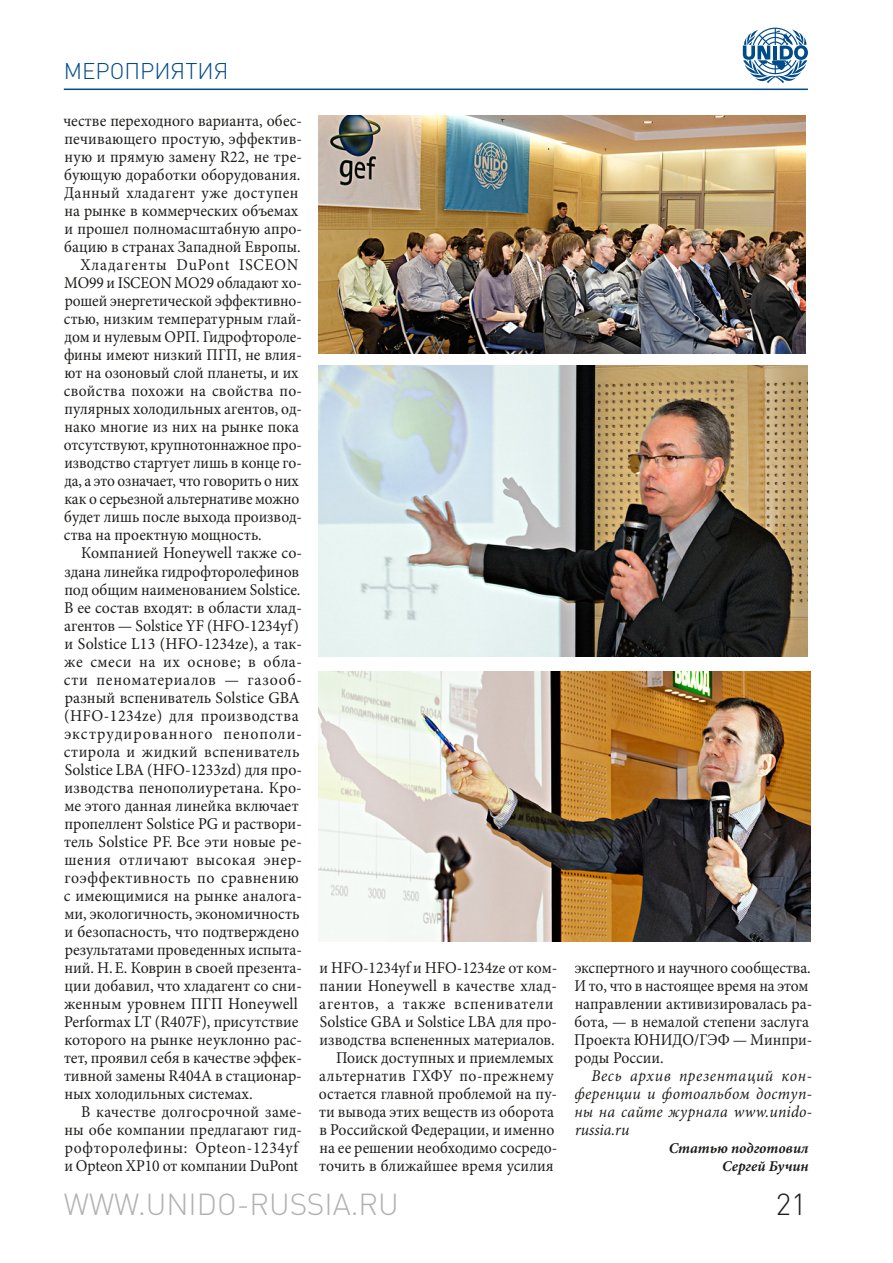
<style>
.page{position:relative;width:893px;height:1263px;background:#fff}
.page>*{position:absolute;margin:0;border:0;box-sizing:border-box;transform-origin:0 0}
.t1{font:30px "Plumb Light C";color:#b3b2b2}
.t2{font:30px "Plumb Light C";color:#1d1d1b}
.t3{font:22.5px "Plumb Light C";color:#004b89}
.t4{font:16.5px/18px "Minion Pro";color:#1d1d1b;scale:.96 1}
.t5{font:16.5px/18px "Minion Pro";color:#1d1d1b;scale:.95 1}
.t6{font:16.5px/18px "Minion Pro";color:#1d1d1b;scale:.94 1}
.t7{font:italic 16.5px/18px "Minion Pro";letter-spacing:.02em;color:#1d1d1b;text-align:justify;scale:.95 1}
.t8{font:16.5px "Minion Pro";letter-spacing:.06em;color:#1d1d1b;scale:.94 1}
.t9{font:italic 700 15px/18px "Minion Pro";color:#1d1d1b;text-align:right}
</style>
<div class="page">
<hr style="left:64px;top:89px;width:744px;height:1px;background:#004b89">
<img style="left:319px;top:365px;width:488px;height:292px">
<img style="left:319px;top:671px;width:491px;height:270px">
<img style="left:319px;top:116px;width:487px;height:237px">
<svg style="left:743px;top:28px;width:65px;height:55px"></svg>
<h2 class="t3" style="left:64px;top:58px;width:166px">МЕРОПРИЯТИЯ</h2>
<p class="t5" style="left:63px;top:112px;width:253px">честве переходного варианта, обес-</p>
<p class="t5" style="left:64px;top:130px;width:252px">печивающего простую, эффектив-</p>
<p class="t5" style="left:64px;top:148px;width:252px">ную и прямую замену R22, не тре-</p>
<p class="t5" style="left:64px;top:166px;width:250px">бующую доработки оборудования.</p>
<p class="t5" style="left:64px;top:184px;width:248px">Данный хладагент уже доступен</p>
<p class="t5" style="left:64px;top:202px;width:248px">на рынке в коммерческих объемах</p>
<p class="t5" style="left:64px;top:220px;width:252px">и прошел полномасштабную апро-</p>
<p class="t5" style="left:64px;top:238px;width:250px">бацию в странах Западной Европы.</p>
<p class="t8" style="left:81px;top:254px;width:220px">Хладагенты DuPont ISCEON</p>
<p class="t6" style="left:64px;top:274px;width:255px">MO99 и ISCEON MO29 обладают хо-</p>
<p class="t6" style="left:65px;top:292px;width:254px">рошей энергетической эффективно-</p>
<p class="t6" style="left:64px;top:310px;width:255px">стью, низким температурным глай-</p>
<p class="t6" style="left:65px;top:328px;width:119px">дом и нулевым ОРП</p>
<p class="t6" style="left:64px;top:328px;width:255px;text-indent:132px">. Гидрофтороле&shy;фины имеют низкий ПГП, не влия&shy;ют на озоновый слой планеты, и их свойства похожи на свойства по&shy;пулярных холодильных агентов, од&shy;нако многие из них на рынке пока отсутствуют, крупнотоннажное про&shy;изводство стартует лишь в конце го&shy;да, а это означает, что говорить о них как о серьезной альтернативе можно будет лишь после выхода производ&shy;ства на проектную мощность.</p>
<p class="t4" style="left:64px;top:544px;width:250px;text-indent:17px">Компанией Honeywell также со&shy;здана линейка гидрофторолефинов под общим наименованием Solstice.<br>В ее состав входят: в области хлад&shy;агентов — Solstice YF (HFO‑ 1234yf) и Solstice L13 (HFO‑ 1234ze), а так&shy;же смеси на их основе; в обла&shy;сти пеноматериалов — газооб&shy;разный вспениватель Solstice GBA (HFO‑ 1234ze) для производства экструдированного пенополи&shy;стирола и жидкий вспениватель<br>Solstice LBA (HFO‑ 1233zd) для про&shy;изводства пенополиуретана. Кро&shy;ме этого данная линейка включает пропеллент Solstice PG и раствори&shy;тель Solstice PF. Все эти новые ре&shy;шения отличают высокая энер&shy;гоэффективность по сравнению с имеющимися на рынке аналога&shy;ми, экологичность, экономичность и безопасность, что подтверждено результатами проведенных испыта&shy;ний. Н. Е. Коврин в своей презента&shy;ции добавил, что хладагент со сни&shy;женным уровнем ПГП Honeywell<br>Performax LT (R407F), присутствие которого на рынке неуклонно рас&shy;тет, проявил себя в качестве эффек&shy;тивной замены R404A в стационар&shy;ных холодильных системах.</p>
<p class="t5" style="left:64px;top:1102px;width:252px;text-indent:17px">В качестве долгосрочной заме&shy;ны обе компании предлагают гид&shy;рофторолефины: Opteon‑1234yf и Opteon XP10 от компании DuPont</p>
<p class="t5" style="left:320px;top:958px;width:252px">и HFO‑ 1234yf и HFO‑ 1234ze от ком-</p>
<p class="t5" style="left:320px;top:976px;width:251px">пании Honeywell в качестве хлад-</p>
<p class="t5" style="left:319px;top:994px;width:248px">агентов, а также вспениватели</p>
<p class="t5" style="left:320px;top:1012px;width:251px">Solstice GBA и Solstice LBA для про-</p>
<p class="t5" style="left:320px;top:1030px;width:249px">изводства вспененных материалов.</p>
<p class="t5" style="left:336px;top:1048px;width:231px">Поиск доступных и приемлемых</p>
<p class="t5" style="left:319px;top:1066px;width:120px">альтернатив ГХФУ</p>
<p class="t5" style="left:319px;top:1066px;width:252px;text-indent:141px">по-прежнему остается главной проблемой на пу&shy;ти вывода этих веществ из оборота в Российской Федерации, и именно на ее решении необходимо сосредо&shy;точить в ближайшее время усилия</p>
<p class="t6" style="left:574px;top:958px;width:255px">экспертного и научного сообщества.<br>И то, что в настоящее время на этом направлении активизировалась ра&shy;бота, — в немалой степени заслуга<br>Проекта ЮНИДО/ГЭФ — Минпри&shy;роды России.</p>
<p class="t7" style="left:574px;top:1066px;width:252px;text-indent:17px">Весь архив презентаций кон&shy;ференции и фотоальбом доступ&shy;ны на сайте журнала www.unido&shy;russia.ru</p>
<p class="t9" style="left:669px;top:1138px;width:141px">Статью подготовил<br>Сергей Бучин</p>
<h1 class="t1" style="left:64px;top:1187px;width:26px">WWW</h1>
<h1 class="t1" style="left:138px;top:1187px;width:239px">.UNIDO-RUSSIA.RU</h1>
<h1 class="t2" style="left:776px;top:1187px;width:32px">21</h1>
</div>
